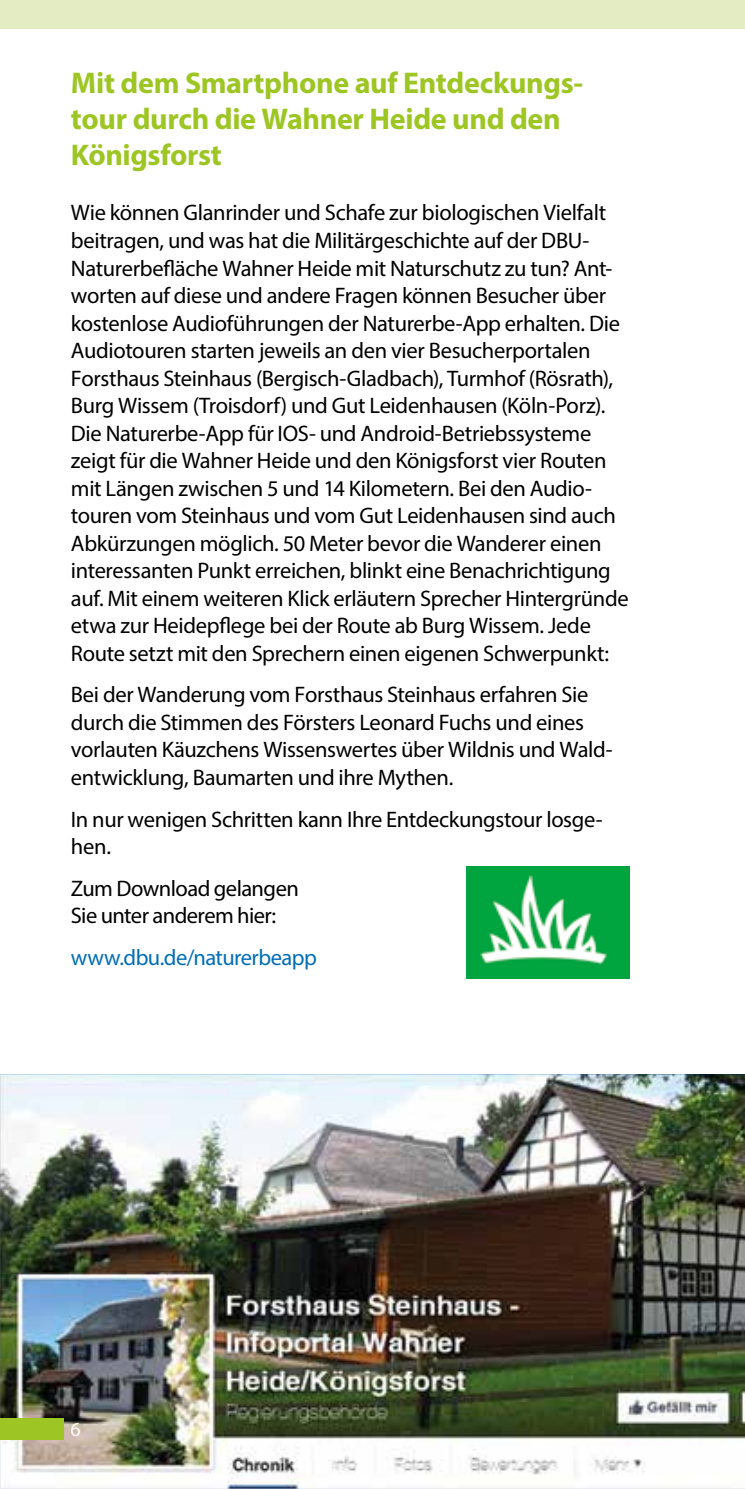
<style>
.page{position:relative;width:745px;height:1489px;background:#fff}
.page>*{position:absolute;margin:0;border:0;box-sizing:border-box;transform-origin:0 0}
.t1{font:700 30px/36px "Myriad Pro";letter-spacing:-.01em;color:#9dc624}
.t2{font:22.5px/27.5px "Myriad Pro";letter-spacing:-.015em;color:#000}
.t3{font:22.5px "Myriad Pro";letter-spacing:-.025em;color:#006eb7}
.t4{font:20px "Myriad Pro";color:#fff}
</style>
<div class="page">
<img style="left:0;top:1074px;width:744px;height:414px">
<div style="left:0;top:0;width:744px;height:28px;background:#e3ecc2"></div>
<img style="left:466px;top:866px;width:162px;height:112px">
<div style="left:0;top:1418px;width:64px;height:21px;background:#9dc624"></div>
<h1 class="t1" style="left:71px;top:64px;width:513px">Mit dem Smartphone auf Entdeckungs&shy;tour durch die Wahner Heide und den<br>Königsforst</h1>
<p class="t2" style="left:71px;top:199px;width:559px">Wie können Glanrinder und Schafe zur biologischen Vielfalt beitragen, und was hat die Militärgeschichte auf der DBU-Naturerbefläche Wahner Heide mit Naturschutz zu tun? Ant&shy;worten auf diese und andere Fragen können Besucher über kostenlose Audioführungen der Naturerbe-App erhalten. Die Audiotouren starten jeweils an den vier Besucherportalen Forsthaus Steinhaus (Bergisch-Gladbach), Turmhof (Rösrath), Burg Wissem (Troisdorf) und Gut Leidenhausen (Köln-Porz).<br>Die Naturerbe-App für IOS- und Android-Betriebssysteme zeigt für die Wahner Heide und den Königsforst vier Routen mit Längen zwischen 5 und 14 Kilometern. Bei den Audio&shy;touren vom Steinhaus und vom Gut Leidenhausen sind auch Abkürzungen möglich. 50 Meter bevor die Wanderer einen interessanten Punkt erreichen, blinkt eine Benachrichtigung auf. Mit einem weiteren Klick erläutern Sprecher Hintergründe etwa zur Heidepflege bei der Route ab Burg Wissem. Jede Route setzt mit den Sprechern einen eigenen Schwerpunkt:</p>
<p class="t2" style="left:71px;top:680px;width:543px">Bei der Wanderung vom Forsthaus Steinhaus erfahren Sie durch die Stimmen des Försters Leonard Fuchs und eines vorlauten Käuzchens Wissenswertes über Wildnis und Wald&shy;entwicklung, Baumarten und ihre Mythen.</p>
<p class="t2" style="left:71px;top:804px;width:533px">In nur wenigen Schritten kann Ihre Entdeckungstour losge&shy;hen.</p>
<p class="t2" style="left:71px;top:874px;width:229px">Zum Download gelangen<br>Sie unter anderem hier:</p>
<p class="t3" style="left:71px;top:943px;width:247px">www.dbu.de/naturerbeapp</p>
<p class="t4" style="left:70px;top:1416px;width:12px">6</p>
</div>
